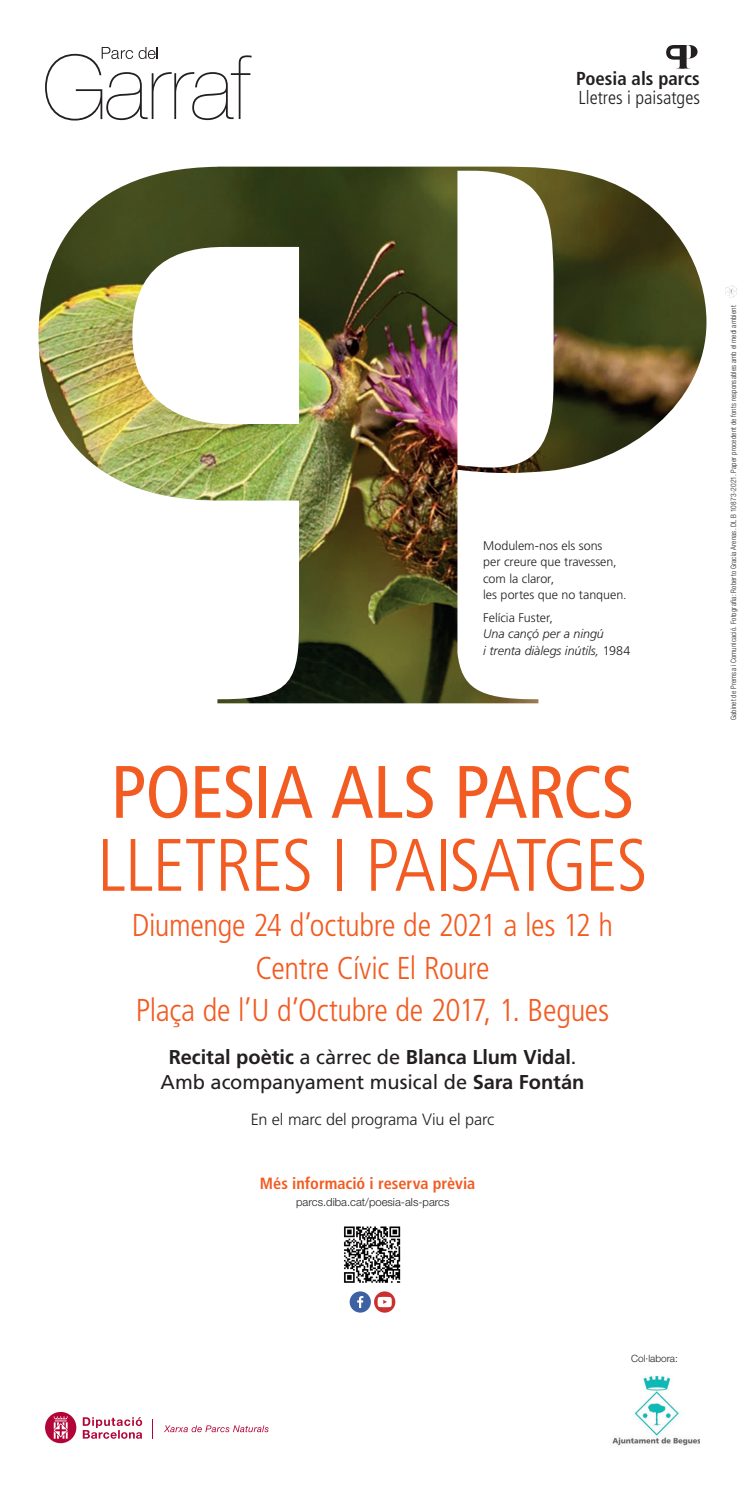
<style>
.page{position:relative;width:745px;height:1489px;background:#fff}
.page>*{position:absolute;margin:0;border:0;box-sizing:border-box;transform-origin:0 0}
.t1{font:300 condensed 74px "Frutiger LT Std";letter-spacing:-.025em;color:#f25b21}
.t2{font:condensed 74px "Frutiger LT Std";letter-spacing:-.015em;color:#f25b21}
.t3{font:300 condensed 31.62px/42.1px "Frutiger LT Std";letter-spacing:-.01em;color:#f25b21;text-align:center}
.t4{font:700 20px "Frutiger LT Std";letter-spacing:-.005em;color:#231f20}
.t5{font:20px "Frutiger LT Std";letter-spacing:-.005em;color:#231f20}
.t6{font:300 condensed 18.75px "Frutiger LT Std";color:#231f20}
.t7{font:700 condensed 18.75px "Frutiger LT Std";color:#231f20}
.t8{font:300 16.25px "Frutiger LT Std";letter-spacing:-.015em;color:#231f20}
.nom_parc{font:700 condensed 16.25px "Frutiger LT Std";color:#f25b21}
.t9{font:300 12.5px "Frutiger LT Std";color:#231f20}
.t10{font:italic 300 12.5px/16.2px "Frutiger LT Std";letter-spacing:-.005em;color:#231f20}
.t11{font:300 11.25px "Helvetica Neue LT Std";color:#231f20}
.t12{font:300 10px "Helvetica Neue LT Std";color:#231f20}
.t13{font:300 condensed 7.5px "Helvetica Neue LT Std";letter-spacing:.015em;color:#231f20}
.s1{font-style:normal}
.s2{font-weight:400}
.s3{font-weight:700}
</style>
<div class="page">
<img style="left:38px;top:167px;width:668px;height:536px">
<svg style="left:666px;top:45px;width:31px;height:23px"></svg>
<svg style="left:45px;top:47px;width:206px;height:73px"></svg>
<svg style="left:725px;top:285px;width:12px;height:13px"></svg>
<img style="left:612px;top:1376px;width:87px;height:70px">
<img style="left:344px;top:1226px;width:57px;height:56px">
<div style="left:349px;top:1291px;width:21px;height:21px;background:#3d61a2;border-radius:50%"></div>
<svg style="left:357px;top:1296px;width:6px;height:11px"></svg>
<svg style="left:374px;top:1291px;width:21px;height:21px"></svg>
<svg style="left:377px;top:1296px;width:14px;height:11px"></svg>
<svg style="left:152px;top:1419px;width:1px;height:19px"></svg>
<svg style="left:83px;top:1417px;width:59px;height:21px"></svg>
<svg style="left:45px;top:1411px;width:31px;height:31px"></svg>
<svg style="left:165px;top:1425px;width:103px;height:6px"></svg>
<p class="t7" style="left:576px;top:67px;width:125px">Poesia als parcs</p>
<p class="t6" style="left:578px;top:86px;width:123px">Lletres i paisatges</p>
<p class="t9" style="left:483px;top:538px;width:121px">Modulem-nos els sons</p>
<p class="t9" style="left:483px;top:555px;width:135px">per creure que travessen,</p>
<p class="t9" style="left:483px;top:571px;width:72px">com la claror,</p>
<p class="t9" style="left:483px;top:587px;width:145px">les portes que no tanquen.</p>
<p class="t10" style="left:483px;top:610px;width:149px"><span class="s1">Felícia Fuster,<br></span>Una cançó per a ningú<br>i trenta diàlegs inútils, <span class="s1">1984</span></p>
<p class="t2" style="left:110px;top:749px;width:525px">POESIA ALS PARCS</p>
<p class="t1" style="left:97px;top:823px;width:552px">LLETRES I PAISATGES</p>
<p class="t3" style="left:132px;top:904px;width:482px">Diumenge 24 d’octubre de 2021 a les 12 h</p>
<p class="t3" style="left:136px;top:946px;width:475px">Centre Cívic El Roure<br>Plaça de l’U d’Octubre de 2017, 1. Begues</p>
<p class="t4" style="left:169px;top:1045px;width:408px">Recital poètic <span class="s2">a càrrec de</span> Blanca Llum Vidal<span class="s2">.</span></p>
<p class="t5" style="left:160px;top:1070px;width:425px">Amb acompanyament musical de <span class="s3">Sara Fontán</span></p>
<p class="t8" style="left:250px;top:1109px;width:245px">En el marc del programa Viu el parc</p>
<p class="nom_parc" style="left:260px;top:1173px;width:217px">Més informació i reserva prèvia</p>
<p class="t11" style="left:296px;top:1194px;width:155px">parcs.diba.cat/poesia-als-parcs</p>
<p class="t13" style="left:728px;top:720px;width:416px;rotate:-90deg">Gabinet de Premsa i Comunicació. Fotografia: Roberto Gracia Arenas. DL B 10873-2021. Paper procedent de fonts responsables amb el medi ambient</p>
<p class="t12" style="left:630px;top:1352px;width:48px">Col·labora:</p>
</div>
